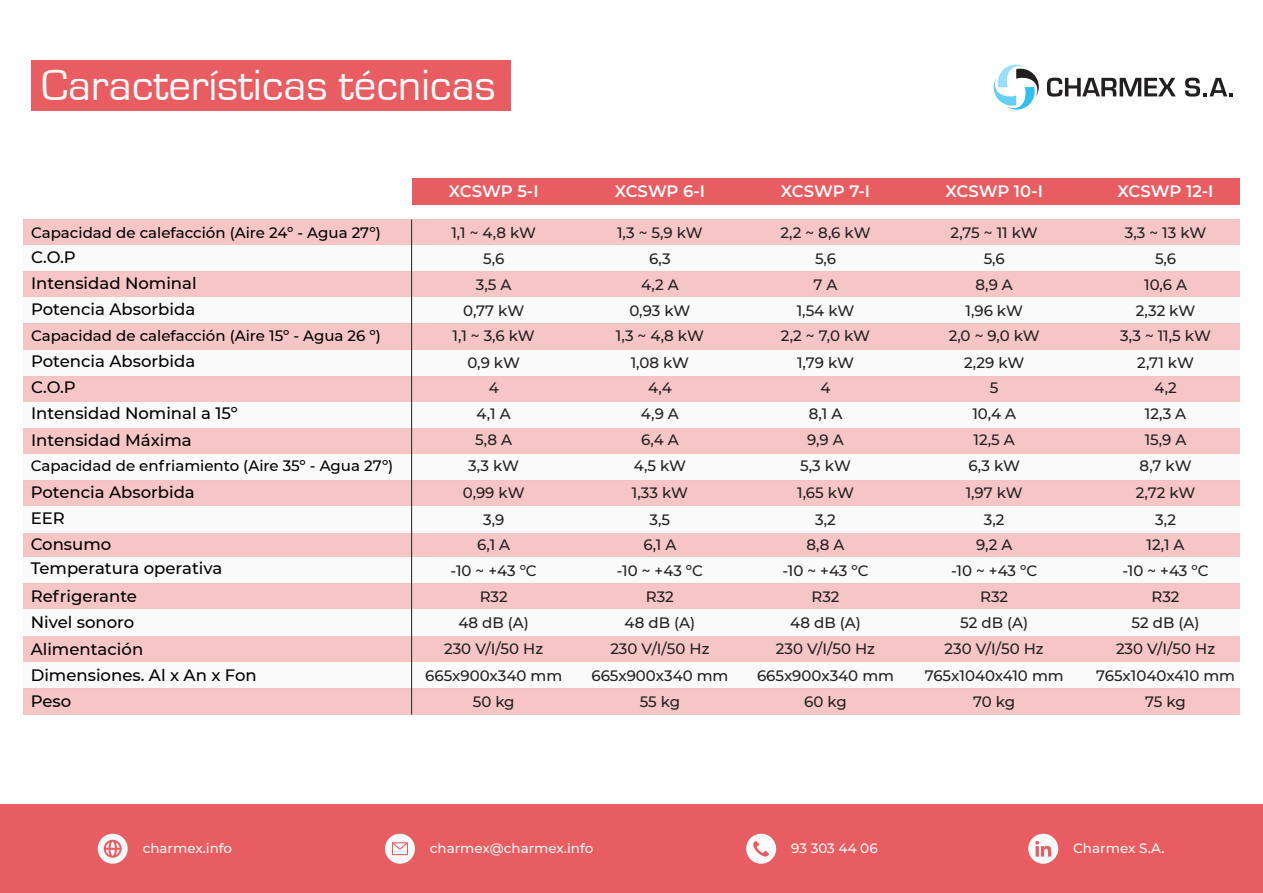
<style>
.page{position:relative;width:1263px;height:893px;background:#fff}
.page>*{position:absolute;margin:0;border:0;box-sizing:border-box;transform-origin:0 0}
.t1{font:45px "Eurostile";color:#fafafa}
.t2{font:500 16.5px/26.2px "Montserrat";color:#000}
.t3{font:600 16.5px "Montserrat";letter-spacing:-.005em;color:#fafafa}
.t4{font:500 15px "Montserrat";color:#231f20}
.t5{font:500 15px "Montserrat";color:#000}
.t6{font:500 13.5px "Montserrat";color:#fafafa}
</style>
<div class="page">
<svg style="left:994px;top:65px;width:45px;height:45px"></svg>
<svg style="left:1047px;top:78px;width:129px;height:19px"></svg>
<svg style="left:1185px;top:78px;width:48px;height:19px"></svg>
<div style="left:23px;top:219px;width:1217px;height:27px;background:#f6c6c7"></div>
<div style="left:23px;top:246px;width:1217px;height:26px;background:#fafafa"></div>
<div style="left:23px;top:272px;width:1217px;height:26px;background:#f6c6c7"></div>
<div style="left:23px;top:298px;width:1217px;height:26px;background:#fafafa"></div>
<div style="left:23px;top:324px;width:1217px;height:26px;background:#f6c6c7"></div>
<div style="left:23px;top:350px;width:1217px;height:26px;background:#fafafa"></div>
<div style="left:23px;top:376px;width:1217px;height:26px;background:#f6c6c7"></div>
<div style="left:23px;top:402px;width:1217px;height:26px;background:#fafafa"></div>
<div style="left:23px;top:531px;width:1217px;height:26px;background:#f6c6c7"></div>
<div style="left:23px;top:428px;width:1217px;height:26px;background:#f6c6c7"></div>
<div style="left:23px;top:454px;width:1217px;height:26px;background:#fafafa"></div>
<div style="left:23px;top:480px;width:1217px;height:26px;background:#f6c6c7"></div>
<div style="left:23px;top:506px;width:1217px;height:26px;background:#fafafa"></div>
<div style="left:23px;top:557px;width:1217px;height:26px;background:#fafafa"></div>
<div style="left:23px;top:583px;width:1217px;height:27px;background:#f6c6c7"></div>
<div style="left:23px;top:636px;width:1217px;height:26px;background:#f6c6c7"></div>
<div style="left:23px;top:662px;width:1217px;height:26px;background:#fafafa"></div>
<div style="left:23px;top:688px;width:1217px;height:26px;background:#f6c6c7"></div>
<div style="left:23px;top:610px;width:1217px;height:26px;background:#fafafa"></div>
<div style="left:412px;top:178px;width:828px;height:26px;background:#e85d61"></div>
<hr style="left:411px;top:219px;width:1px;height:495px;background:#231f20">
<div style="left:31px;top:60px;width:479px;height:51px;background:#e85d61"></div>
<div style="left:0;top:804px;width:1263px;height:88px;background:#e85d61"></div>
<svg style="left:98px;top:833px;width:30px;height:30px"></svg>
<svg style="left:385px;top:833px;width:30px;height:30px"></svg>
<svg style="left:746px;top:833px;width:30px;height:30px"></svg>
<svg style="left:1028px;top:833px;width:30px;height:30px"></svg>
<h1 class="t1" style="left:41px;top:61px;width:456px">Características técnicas</h1>
<p class="t5" style="left:31px;top:222px;width:351px">Capacidad de calefacción (Aire 24º - Agua 27º)</p>
<p class="t2" style="left:31px;top:244px;width:167px">C.O.P<br>Intensidad Nominal</p>
<p class="t2" style="left:31px;top:295px;width:166px">Potencia Absorbida</p>
<p class="t5" style="left:31px;top:325px;width:351px">Capacidad de calefacción (Aire 15º - Agua 26 º)</p>
<p class="t2" style="left:31px;top:347px;width:208px">Potencia Absorbida<br>C.O.P<br>Intensidad Nominal a 15º<br>Intensidad Máxima</p>
<p class="t5" style="left:31px;top:455px;width:364px">Capacidad de enfriamiento (Aire 35º - Agua 27º)</p>
<p class="t2" style="left:31px;top:505px;width:193px;line-height:24.6px">EER<br>Consumo<br>Temperatura operativa</p>
<p class="t2" style="left:31px;top:582px;width:228px">Refrigerante<br>Nivel sonoro<br>Alimentación<br>Dimensiones. Al x An x Fon</p>
<p class="t2" style="left:31px;top:478px;width:166px">Potencia Absorbida</p>
<p class="t2" style="left:31px;top:687px;width:42px">Peso</p>
<p class="t3" style="left:449px;top:180px;width:91px">XCSWP 5-I</p>
<p class="t3" style="left:615px;top:180px;width:92px">XCSWP 6-I</p>
<p class="t3" style="left:781px;top:180px;width:91px">XCSWP 7-I</p>
<p class="t3" style="left:945px;top:180px;width:99px">XCSWP 10-I</p>
<p class="t3" style="left:1118px;top:180px;width:97px">XCSWP 12-I</p>
<p class="t4" style="left:451px;top:222px;width:86px">1,1 ~ 4,8 kW</p>
<p class="t4" style="left:617px;top:222px;width:87px">1,3 ~ 5,9 kW</p>
<p class="t4" style="left:781px;top:222px;width:92px">2,2 ~ 8,6 kW</p>
<p class="t4" style="left:951px;top:222px;width:89px">2,75 ~ 11 kW</p>
<p class="t4" style="left:1125px;top:222px;width:83px">3,3 ~ 13 kW</p>
<p class="t4" style="left:483px;top:248px;width:23px">5,6</p>
<p class="t4" style="left:649px;top:248px;width:23px">6,3</p>
<p class="t4" style="left:815px;top:248px;width:23px">5,6</p>
<p class="t4" style="left:984px;top:248px;width:23px">5,6</p>
<p class="t4" style="left:1155px;top:248px;width:23px">5,6</p>
<p class="t4" style="left:476px;top:274px;width:37px">3,5 A</p>
<p class="t4" style="left:641px;top:274px;width:39px">4,2 A</p>
<p class="t4" style="left:814px;top:274px;width:25px">7 A</p>
<p class="t4" style="left:975px;top:274px;width:39px">8,9 A</p>
<p class="t4" style="left:1144px;top:274px;width:44px">10,6 A</p>
<p class="t4" style="left:463px;top:300px;width:63px">0,77 kW</p>
<p class="t4" style="left:629px;top:300px;width:62px">0,93 kW</p>
<p class="t4" style="left:797px;top:300px;width:59px">1,54 kW</p>
<p class="t4" style="left:965px;top:300px;width:59px">1,96 kW</p>
<p class="t4" style="left:1136px;top:300px;width:61px">2,32 kW</p>
<p class="t4" style="left:453px;top:325px;width:84px">1,1 ~ 3,6 kW</p>
<p class="t4" style="left:616px;top:325px;width:90px">1,3 ~ 4,8 kW</p>
<p class="t4" style="left:781px;top:325px;width:91px">2,2 ~ 7,0 kW</p>
<p class="t4" style="left:949px;top:325px;width:93px">2,0 ~ 9,0 kW</p>
<p class="t4" style="left:1120px;top:325px;width:92px">3,3 ~ 11,5 kW</p>
<p class="t4" style="left:467px;top:352px;width:54px">0,9 kW</p>
<p class="t4" style="left:631px;top:352px;width:60px">1,08 kW</p>
<p class="t4" style="left:797px;top:352px;width:59px">1,79 kW</p>
<p class="t4" style="left:964px;top:352px;width:62px">2,29 kW</p>
<p class="t4" style="left:1137px;top:352px;width:58px">2,71 kW</p>
<p class="t4" style="left:489px;top:377px;width:12px">4</p>
<p class="t4" style="left:648px;top:377px;width:25px">4,4</p>
<p class="t4" style="left:821px;top:377px;width:12px">4</p>
<p class="t4" style="left:990px;top:377px;width:10px">5</p>
<p class="t4" style="left:1154px;top:377px;width:24px">4,2</p>
<p class="t4" style="left:477px;top:403px;width:36px">4,1 A</p>
<p class="t4" style="left:641px;top:403px;width:40px">4,9 A</p>
<p class="t4" style="left:809px;top:403px;width:35px">8,1 A</p>
<p class="t4" style="left:972px;top:403px;width:45px">10,4 A</p>
<p class="t4" style="left:1145px;top:403px;width:43px">12,3 A</p>
<p class="t4" style="left:475px;top:429px;width:38px">5,8 A</p>
<p class="t4" style="left:641px;top:429px;width:39px">6,4 A</p>
<p class="t4" style="left:807px;top:429px;width:38px">9,9 A</p>
<p class="t4" style="left:974px;top:429px;width:43px">12,5 A</p>
<p class="t4" style="left:1145px;top:429px;width:43px">15,9 A</p>
<p class="t4" style="left:468px;top:455px;width:52px">3,3 kW</p>
<p class="t4" style="left:634px;top:455px;width:54px">4,5 kW</p>
<p class="t4" style="left:800px;top:455px;width:52px">5,3 kW</p>
<p class="t4" style="left:968px;top:455px;width:53px">6,3 kW</p>
<p class="t4" style="left:1140px;top:455px;width:54px">8,7 kW</p>
<p class="t4" style="left:463px;top:482px;width:63px">0,99 kW</p>
<p class="t4" style="left:632px;top:482px;width:58px">1,33 kW</p>
<p class="t4" style="left:797px;top:482px;width:58px">1,65 kW</p>
<p class="t4" style="left:966px;top:482px;width:59px">1,97 kW</p>
<p class="t4" style="left:1136px;top:482px;width:61px">2,72 kW</p>
<p class="t4" style="left:483px;top:509px;width:23px">3,9</p>
<p class="t4" style="left:650px;top:509px;width:22px">3,5</p>
<p class="t4" style="left:815px;top:509px;width:22px">3,2</p>
<p class="t4" style="left:984px;top:509px;width:22px">3,2</p>
<p class="t4" style="left:1155px;top:509px;width:22px">3,2</p>
<p class="t4" style="left:477px;top:534px;width:35px">6,1 A</p>
<p class="t4" style="left:643px;top:534px;width:35px">6,1 A</p>
<p class="t4" style="left:807px;top:534px;width:40px">8,8 A</p>
<p class="t4" style="left:976px;top:534px;width:38px">9,2 A</p>
<p class="t4" style="left:1147px;top:534px;width:40px">12,1 A</p>
<p class="t4" style="left:451px;top:560px;width:88px">-10 ~ +43 ºC</p>
<p class="t4" style="left:617px;top:560px;width:88px">-10 ~ +43 ºC</p>
<p class="t4" style="left:782px;top:560px;width:88px">-10 ~ +43 ºC</p>
<p class="t4" style="left:951px;top:560px;width:88px">-10 ~ +43 ºC</p>
<p class="t4" style="left:1122px;top:560px;width:88px">-10 ~ +43 ºC</p>
<p class="t4" style="left:480px;top:586px;width:29px">R32</p>
<p class="t4" style="left:646px;top:586px;width:29px">R32</p>
<p class="t4" style="left:812px;top:586px;width:29px">R32</p>
<p class="t4" style="left:980px;top:586px;width:29px">R32</p>
<p class="t4" style="left:1152px;top:586px;width:29px">R32</p>
<p class="t4" style="left:458px;top:612px;width:72px">48 dB (A)</p>
<p class="t4" style="left:625px;top:612px;width:72px">48 dB (A)</p>
<p class="t4" style="left:790px;top:612px;width:72px">48 dB (A)</p>
<p class="t4" style="left:960px;top:612px;width:69px">52 dB (A)</p>
<p class="t4" style="left:1132px;top:612px;width:69px">52 dB (A)</p>
<p class="t4" style="left:444px;top:638px;width:101px">230 V/I/50 Hz</p>
<p class="t4" style="left:610px;top:638px;width:101px">230 V/I/50 Hz</p>
<p class="t4" style="left:776px;top:638px;width:101px">230 V/I/50 Hz</p>
<p class="t4" style="left:945px;top:638px;width:101px">230 V/I/50 Hz</p>
<p class="t4" style="left:1116px;top:638px;width:101px">230 V/I/50 Hz</p>
<p class="t4" style="left:425px;top:664px;width:139px">665x900x340 mm</p>
<p class="t4" style="left:591px;top:664px;width:139px">665x900x340 mm</p>
<p class="t4" style="left:757px;top:664px;width:139px">665x900x340 mm</p>
<p class="t4" style="left:925px;top:664px;width:141px">765x1040x410 mm</p>
<p class="t4" style="left:1096px;top:664px;width:141px">765x1040x410 mm</p>
<p class="t4" style="left:473px;top:690px;width:43px">50 kg</p>
<p class="t4" style="left:640px;top:690px;width:42px">55 kg</p>
<p class="t4" style="left:804px;top:690px;width:44px">60 kg</p>
<p class="t4" style="left:973px;top:690px;width:43px">70 kg</p>
<p class="t4" style="left:1145px;top:690px;width:42px">75 kg</p>
<p class="t6" style="left:143px;top:838px;width:91px">charmex.info</p>
<p class="t6" style="left:430px;top:838px;width:165px">charmex@charmex.info</p>
<p class="t6" style="left:791px;top:838px;width:88px">93 303 44 06</p>
<p class="t6" style="left:1073px;top:838px;width:93px">Charmex S.A.</p>
</div>
